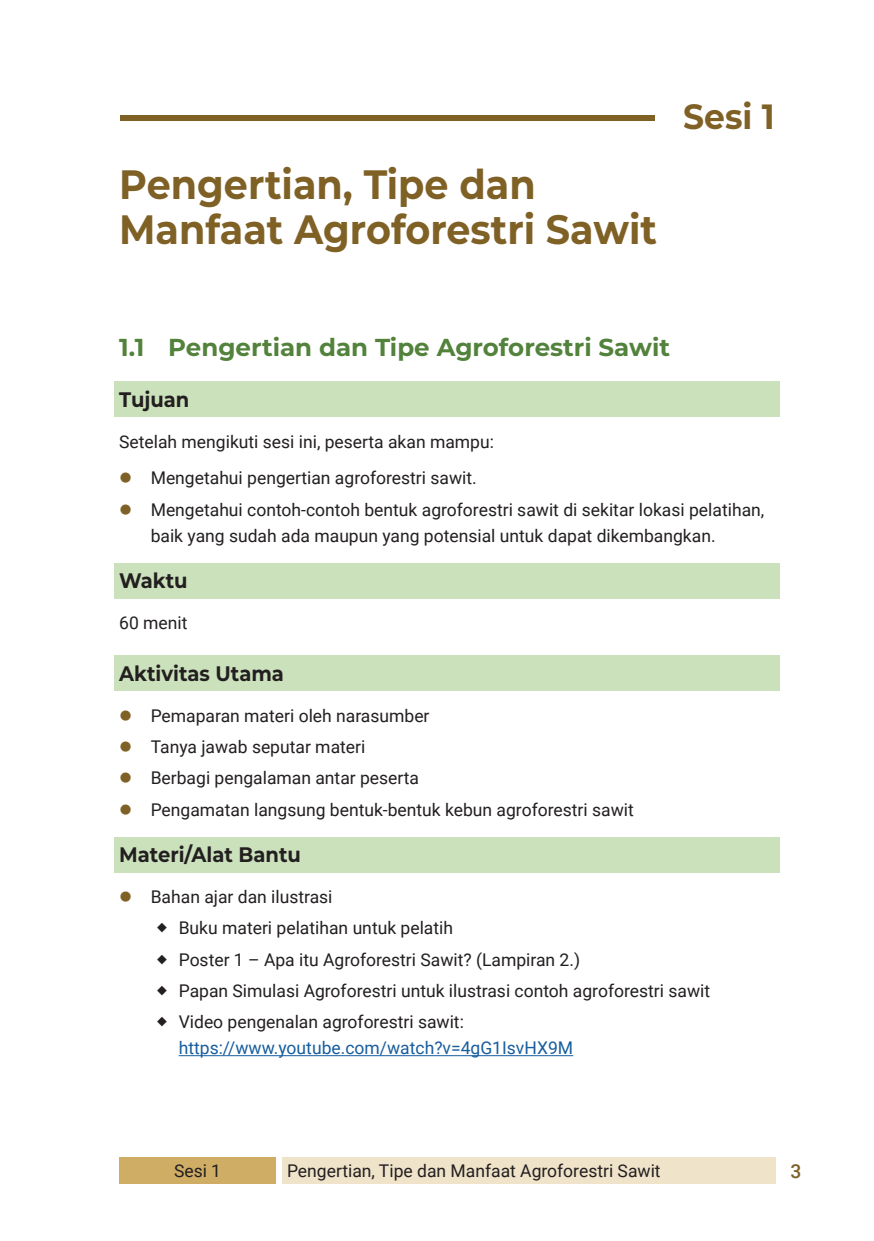
<style>
.page{position:relative;width:874px;height:1241px;background:#fff}
.page>*{position:absolute;margin:0;border:0;box-sizing:border-box;transform-origin:0 0}
.t1{font:700 40.95px/45.9px "Montserrat";color:#7f6126;scale:.93 1}
.t2{font:700 35px "Montserrat";color:#7f6126;scale:.94 1}
.t3{font:700 24.5px "Montserrat";color:#52823b}
.t4{font:700 21px "Montserrat";color:#231f20;scale:.93 1}
.t5{font:500 19.25px "Roboto";color:#7f6126}
.t6{font:17.5px/31.2px "Roboto";color:#231f20}
.t7{font:17.5px "Roboto";color:#175d9e}
</style>
<div class="page">
<div style="left:119px;top:1157px;width:157px;height:26px;background:#cfad64"></div>
<div style="left:282px;top:1157px;width:493px;height:26px;background:#efe3c9"></div>
<div style="left:114px;top:381px;width:665px;height:36px;background:#cae1bb"></div>
<div style="left:114px;top:563px;width:665px;height:35px;background:#cae1bb"></div>
<div style="left:114px;top:655px;width:665px;height:36px;background:#cae1bb"></div>
<div style="left:114px;top:836px;width:665px;height:36px;background:#cae1bb"></div>
<hr style="left:179px;top:1055px;width:394px;height:1px;background:#175d9e">
<div style="left:120px;top:115px;width:533px;height:5px;background:#7f6126"></div>
<h1 class="t1" style="left:119px;top:159px;width:579px">Pengertian, Tipe dan<br>Manfaat Agroforestri Sawit</h1>
<h2 class="t2" style="left:683px;top:91px;width:99px">Sesi 1</h2>
<h3 class="t3" style="left:119px;top:329px;width:552px">1.1 Pengertian dan Tipe Agroforestri Sawit</h3>
<p class="t4" style="left:119px;top:384px;width:77px">Tujuan</p>
<p class="t6" style="left:151px;top:423px;width:344px;line-height:36.2px;text-indent:-32px">Setelah mengikuti sesi ini, peserta akan mampu:<br>Mengetahui pengertian agroforestri sawit.</p>
<p class="t6" style="left:151px;top:495px;width:614px;line-height:26.2px">Mengetahui contoh-contoh bentuk agroforestri sawit di sekitar lokasi pelatihan, baik yang sudah ada maupun yang potensial untuk dapat dikembangkan.</p>
<p class="t4" style="left:119px;top:565px;width:75px">Waktu</p>
<p class="t6" style="left:119px;top:607px;width:70px">60 menit</p>
<p class="t4" style="left:119px;top:658px;width:179px">Aktivitas Utama</p>
<p class="t6" style="left:151px;top:699px;width:484px">Pemaparan materi oleh narasumber<br>Tanya jawab seputar materi<br>Berbagi pengalaman antar peserta<br>Pengamatan langsung bentuk-bentuk kebun agroforestri sawit</p>
<p class="t4" style="left:119px;top:839px;width:197px">Materi/Alat Bantu</p>
<p class="t6" style="left:179px;top:880px;width:532px;text-indent:-28px">Bahan ajar dan ilustrasi<br>Buku materi pelatihan untuk pelatih<br>Poster 1 – Apa itu Agroforestri Sawit? (Lampiran 2.)<br>Papan Simulasi Agroforestri untuk ilustrasi contoh agroforestri sawit Video pengenalan agroforestri sawit:</p>
<p class="t7" style="left:179px;top:1035px;width:396px">https://www.youtube.com/watch?v=4gG1IsvHX9M</p>
<p class="t6" style="left:174px;top:1154px;width:49px">Sesi 1</p>
<p class="t6" style="left:287px;top:1154px;width:375px">Pengertian, Tipe dan Manfaat Agroforestri Sawit</p>
<p class="t5" style="left:790px;top:1157px;width:12px">3</p>
</div>
